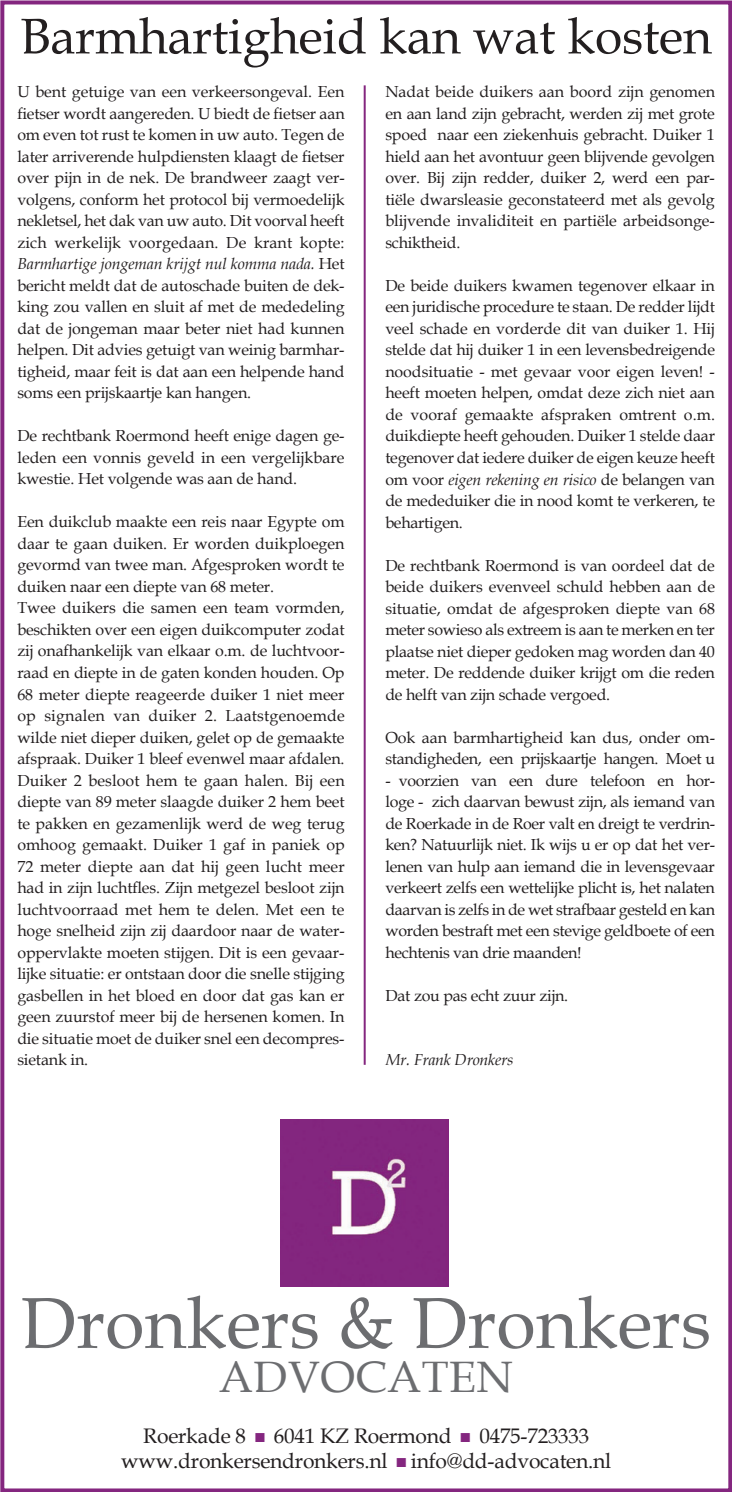
<style>
.page{position:relative;width:732px;height:1492px;background:#fff}
.page>*{position:absolute;margin:0;border:0;box-sizing:border-box;transform-origin:0 0}
.t1{font:72px "Book Antiqua";color:#6c6d70}
.t2{font:50px "Book Antiqua";letter-spacing:-.005em;color:#231f20}
.t3{font:44px "Book Antiqua";letter-spacing:.01em;color:#6c6d70}
.t4{font:21px/25.2px "Book Antiqua";letter-spacing:-.01em;color:#231f20;text-align:center}
.t5{font:16px/21.6px "Book Antiqua";letter-spacing:-.01em;color:#231f20;text-align:justify}
.t6{font:italic 16px "Book Antiqua";letter-spacing:-.015em;color:#231f20}
.s1{font-style:italic}
.s2{color:#84267f}
</style>
<div class="page">
<div style="left:0;top:0;width:731px;height:1491px;border:4px solid #84267f"></div>
<img style="left:281px;top:1119px;width:167px;height:166px">
<hr style="left:363px;top:85px;width:2px;height:979px;background:#84267f">
<h2 class="t2" style="left:20px;top:5px;width:693px">Barmhartigheid kan wat kosten</h2>
<p class="t5" style="left:17px;top:81px;width:329px">U bent getuige van een verkeersongeval. Een fietser wordt aangereden. U biedt de fietser aan om even tot rust te komen in uw auto. Tegen de later arriverende hulpdiensten klaagt de fietser over pijn in de nek. De brandweer zaagt ver&shy;volgens, conform het protocol bij vermoedelijk nekletsel, het dak van uw auto. Dit voorval heeft zich werkelijk voorgedaan. De krant kopte:<br><span class="s1">Barmhartige jongeman krijgt nul komma nada.</span> Het bericht meldt dat de autoschade buiten de dek&shy;king zou vallen en sluit af met de mededeling dat de jongeman maar beter niet had kunnen helpen. Dit advies getuigt van weinig barmhar&shy;tigheid, maar feit is dat aan een helpende hand soms een prijskaartje kan hangen.</p>
<p class="t5" style="left:17px;top:425px;width:328px">De rechtbank Roermond heeft enige dagen ge&shy;leden een vonnis geveld in een vergelijkbare kwestie. Het volgende was aan de hand.</p>
<p class="t5" style="left:17px;top:511px;width:329px;text-align:left">Een duikclub maakte een reis naar Egypte om daar te gaan duiken. Er worden duikploegen gevormd van twee man. Afgesproken wordt te duiken naar een diepte van 68 meter.<br>Twee duikers die samen een team vormden, beschikten over een eigen duikcomputer zodat zij onafhankelijk van elkaar o.m. de luchtvoor&shy;raad en diepte in de gaten konden houden. Op 68 meter diepte reageerde duiker 1 niet meer op signalen van duiker 2. Laatstgenoemde wilde niet dieper duiken, gelet op de gemaakte afspraak. Duiker 1 bleef evenwel maar afdalen.<br>Duiker 2 besloot hem te gaan halen. Bij een diepte van 89 meter slaagde duiker 2 hem beet te pakken en gezamenlijk werd de weg terug omhoog gemaakt. Duiker 1 gaf in paniek op 72 meter diepte aan dat hij geen lucht meer had in zijn luchtfles. Zijn metgezel besloot zijn luchtvoorraad met hem te delen. Met een te hoge snelheid zijn zij daardoor naar de water&shy;oppervlakte moeten stijgen. Dit is een gevaar&shy;lijke situatie: er ontstaan door die snelle stijging gasbellen in het bloed en door dat gas kan er geen zuurstof meer bij de hersenen komen. In die situatie moet de duiker snel een decompres&shy;sietank in.</p>
<p class="t5" style="left:385px;top:81px;width:331px">Nadat beide duikers aan boord zijn genomen en aan land zijn gebracht, werden zij met grote spoed naar een ziekenhuis gebracht. Duiker 1 hield aan het avontuur geen blijvende gevolgen over. Bij zijn redder, duiker 2, werd een par&shy;tiële dwarsleasie geconstateerd met als gevolg blijvende invaliditeit en partiële arbeidsonge&shy;schiktheid.</p>
<p class="t5" style="left:385px;top:274px;width:331px">De beide duikers kwamen tegenover elkaar in een juridische procedure te staan. De redder lijdt veel schade en vorderde dit van duiker 1. Hij stelde dat hij duiker 1 in een levensbedreigende noodsituatie - met gevaar voor eigen leven! - heeft moeten helpen, omdat deze zich niet aan de vooraf gemaakte afspraken omtrent o.m. duikdiepte heeft gehouden. Duiker 1 stelde daar tegenover dat iedere duiker de eigen keuze heeft om voor <span class="s1">eigen rekening en risico</span> de belangen van de mededuiker die in nood komt te verkeren, te behartigen.</p>
<p class="t5" style="left:385px;top:554px;width:331px">De rechtbank Roermond is van oordeel dat de beide duikers evenveel schuld hebben aan de situatie, omdat de afgesproken diepte van 68 meter sowieso als extreem is aan te merken en ter plaatse niet dieper gedoken mag worden dan 40 meter. De reddende duiker krijgt om die reden de helft van zijn schade vergoed.</p>
<p class="t5" style="left:385px;top:726px;width:331px">Ook aan barmhartigheid kan dus, onder om&shy;standigheden, een prijskaartje hangen. Moet u</p>
<p class="t5" style="left:385px;top:769px;width:331px">- voorzien van een dure telefoon en hor&shy;loge - zich daarvan bewust zijn, als iemand van de Roerkade in de Roer valt en dreigt te verdrin&shy;ken? Natuurlijk niet. Ik wijs u er op dat het ver&shy;lenen van hulp aan iemand die in levensgevaar verkeert zelfs een wettelijke plicht is, het nalaten daarvan is zelfs in de wet strafbaar gesteld en kan worden bestraft met een stevige geldboete of een hechtenis van drie maanden!</p>
<p class="t5" style="left:385px;top:984px;width:184px">Dat zou pas echt zuur zijn.</p>
<p class="t6" style="left:385px;top:1050px;width:129px">Mr. Frank Dronkers</p>
<h1 class="t1" style="left:21px;top:1278px;width:691px">Dronkers &amp; Dronkers</h1>
<h3 class="t3" style="left:219px;top:1349px;width:296px">Advocaten</h3>
<h3 class="t4" style="left:121px;top:1422px;width:491px">Roerkade 8 <span class="s2">■</span> 6041 KZ Roermond <span class="s2">■</span> 0475-723333 www.dronkersendronkers.nl <span class="s2">■</span> info@dd-advocaten.nl</h3>
</div>
